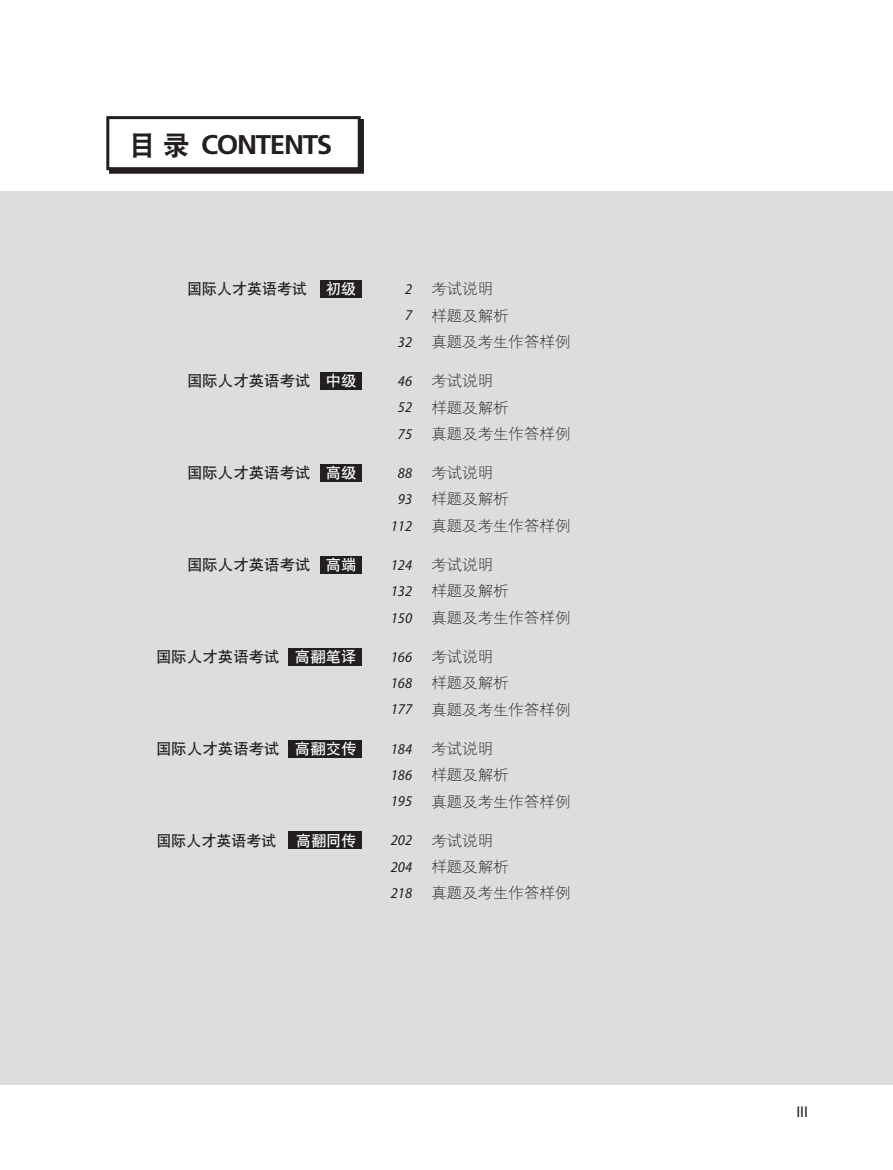
<style>
.page{position:relative;width:893px;height:1170px;background:#fff}
.page>*{position:absolute;margin:0;border:0;box-sizing:border-box;transform-origin:0 0}
.t1{font:700 27px "Frutiger LT Std";letter-spacing:-.05em;color:#231f20}
.t2{font:15px/26.4px "FZXDXJW GB1 0";color:#231f20}
.t3{font:15px "DFP Hei W7";color:#231f20}
.t4{font:italic semi-condensed 15px/26.4px "Myriad Pro";color:#231f20;text-align:justify}
.t5{font:15px "DFP Hei W7";color:#fff}
.t6{font:500 15px "Avenir Next";color:#231f20;scale:.95 1}
.s1{font-family:"DFP Hei W9";font-weight:400}
.s2{color:#fff}
</style>
<div class="page">
<div style="left:0;top:191px;width:893px;height:893px;background:#dcdddf"></div>
<div style="left:320px;top:280px;width:42px;height:18px;background:#231f20"></div>
<div style="left:288px;top:647px;width:74px;height:18px;background:#231f20"></div>
<div style="left:109px;top:119px;width:255px;height:54px;background:#231f20"></div>
<div style="left:108px;top:118px;width:251px;height:51px;background:#fff"></div>
<div style="left:106px;top:116px;width:255px;height:54px;border:3px solid #231f20"></div>
<div style="left:320px;top:372px;width:42px;height:18px;background:#231f20"></div>
<div style="left:320px;top:464px;width:42px;height:18px;background:#231f20"></div>
<div style="left:320px;top:556px;width:42px;height:17px;background:#231f20"></div>
<div style="left:288px;top:739px;width:74px;height:18px;background:#231f20"></div>
<div style="left:288px;top:831px;width:74px;height:18px;background:#231f20"></div>
<h1 class="t1" style="left:128px;top:129px;width:205px"><span class="s1">目 录</span> CONTENTS</h1>
<p class="t3" style="left:187px;top:281px;width:121px">国际人才英语考试</p>
<p class="t5" style="left:326px;top:281px;width:31px">初级</p>
<p class="t4" style="left:398px;top:276px;width:16px;text-align:center">2<br>7<br>32</p>
<p class="t2" style="left:431px;top:276px;width:141px">考试说明<br>样题及解析<br>真题及考生作答样例</p>
<p class="t3" style="left:187px;top:373px;width:171px">国际人才英语考试 <span class="s2">中级</span></p>
<p class="t4" style="left:398px;top:368px;width:16px">46<br>52<br>75</p>
<p class="t2" style="left:431px;top:368px;width:141px">考试说明<br>样题及解析<br>真题及考生作答样例</p>
<p class="t3" style="left:187px;top:465px;width:171px">国际人才英语考试 <span class="s2">高级</span></p>
<p class="t4" style="left:391px;top:460px;width:23px;text-align:center">88<br>93<br>112</p>
<p class="t2" style="left:431px;top:460px;width:141px">考试说明<br>样题及解析<br>真题及考生作答样例</p>
<p class="t3" style="left:187px;top:557px;width:171px">国际人才英语考试 <span class="s2">高端</span></p>
<p class="t4" style="left:391px;top:552px;width:23px">124<br>132<br>150</p>
<p class="t2" style="left:431px;top:552px;width:141px">考试说明<br>样题及解析<br>真题及考生作答样例</p>
<p class="t3" style="left:156px;top:649px;width:202px">国际人才英语考试 <span class="s2">高翻笔译</span></p>
<p class="t4" style="left:391px;top:643px;width:23px">166<br>168<br>177</p>
<p class="t2" style="left:431px;top:643px;width:141px">考试说明<br>样题及解析<br>真题及考生作答样例</p>
<p class="t3" style="left:156px;top:741px;width:202px">国际人才英语考试 <span class="s2">高翻交传</span></p>
<p class="t4" style="left:391px;top:735px;width:23px">184<br>186<br>195</p>
<p class="t2" style="left:431px;top:735px;width:141px">考试说明<br>样题及解析<br>真题及考生作答样例</p>
<p class="t3" style="left:156px;top:832px;width:121px">国际人才英语考试</p>
<p class="t5" style="left:296px;top:832px;width:61px">高翻同传</p>
<p class="t4" style="left:391px;top:827px;width:23px">202<br>204<br>218</p>
<p class="t2" style="left:431px;top:827px;width:141px">考试说明<br>样题及解析<br>真题及考生作答样例</p>
<p class="t6" style="left:796px;top:1098px;width:14px">III</p>
</div>
